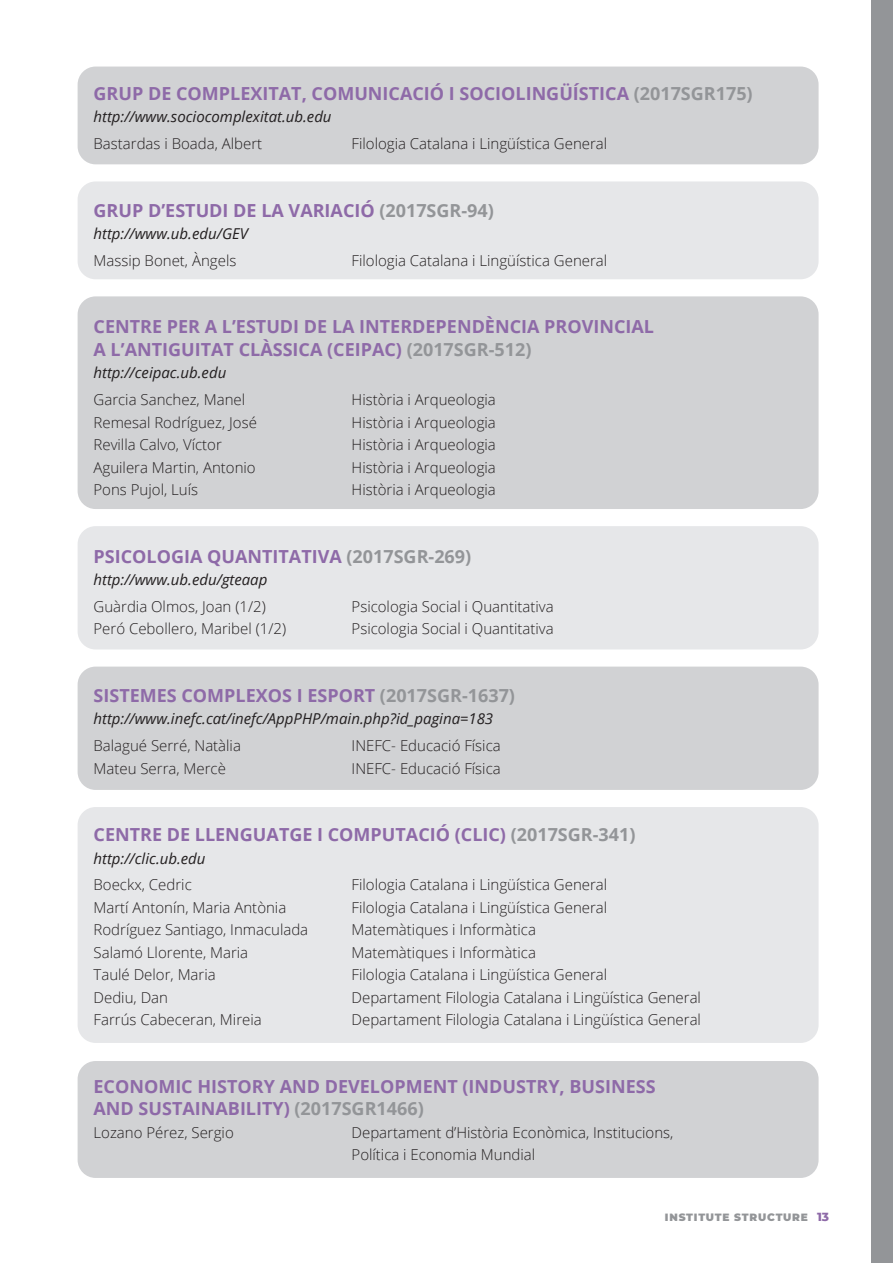
<style>
.page{position:relative;width:893px;height:1263px;background:#fff}
.page>*{position:absolute;margin:0;border:0;box-sizing:border-box;transform-origin:0 0}
.t1{font:700 18px/22.5px "Open Sans";color:#8e6aa8}
.t2{font:300 15px/22.5px "Open Sans";color:#231f20}
.t3{font:italic 15px "Open Sans";color:#231f20}
.t4{font:900 10.5px "Montserrat";letter-spacing:.075em;color:#939598}
.s1{color:#939598}
.s2{font-weight:800;font-size:12px;color:#8e6aa8}
</style>
<div class="page">
<div style="left:872px;top:0;width:21px;height:1263px;background:#939598"></div>
<div style="left:78px;top:67px;width:741px;height:97px;background:#d1d2d4;border-radius:18px"></div>
<div style="left:78px;top:181px;width:741px;height:98px;background:#e6e7e9;border-radius:18px"></div>
<div style="left:78px;top:296px;width:741px;height:213px;background:#d1d2d4;border-radius:18px"></div>
<div style="left:78px;top:526px;width:741px;height:123px;background:#e6e7e9;border-radius:18px"></div>
<div style="left:78px;top:667px;width:741px;height:123px;background:#d1d2d4;border-radius:18px"></div>
<div style="left:78px;top:1061px;width:741px;height:117px;background:#d1d2d4;border-radius:18px"></div>
<div style="left:78px;top:807px;width:741px;height:236px;background:#e6e7e9;border-radius:18px"></div>
<p class="t1" style="left:94px;top:82px;width:661px">GRUP DE COMPLEXITAT, COMUNICACIÓ I SOCIOLINGÜÍSTICA <span class="s1">(2017SGR175)</span></p>
<p class="t3" style="left:94px;top:107px;width:240px">http://www.sociocomplexitat.ub.edu</p>
<p class="t2" style="left:94px;top:132px;width:170px">Bastardas i Boada, Albert</p>
<p class="t2" style="left:352px;top:132px;width:257px">Filologia Catalana i Lingüística General</p>
<p class="t1" style="left:94px;top:198px;width:402px">GRUP D’ESTUDI DE LA VARIACIÓ <span class="s1">(2017SGR-94)</span></p>
<p class="t3" style="left:94px;top:223px;width:156px">http://www.ub.edu/GEV</p>
<p class="t2" style="left:94px;top:249px;width:144px">Massip Bonet, Àngels</p>
<p class="t2" style="left:352px;top:249px;width:257px">Filologia Catalana i Lingüística General</p>
<p class="t1" style="left:94px;top:315px;width:562px">CENTRE PER A L’ESTUDI DE LA INTERDEPENDÈNCIA PROVINCIAL</p>
<p class="t1" style="left:94px;top:338px;width:439px">A L’ANTIGUITAT CLÀSSICA (CEIPAC) <span class="s1">(2017SGR-512)</span></p>
<p class="t3" style="left:94px;top:363px;width:134px">http://ceipac.ub.edu</p>
<p class="t2" style="left:94px;top:388px;width:153px">Garcia Sanchez, Manel</p>
<p class="t2" style="left:352px;top:388px;width:146px">Història i Arqueologia</p>
<p class="t2" style="left:94px;top:410px;width:165px">Remesal Rodríguez, José</p>
<p class="t2" style="left:352px;top:410px;width:146px">Història i Arqueologia</p>
<p class="t2" style="left:94px;top:433px;width:130px">Revilla Calvo, Víctor</p>
<p class="t2" style="left:352px;top:433px;width:146px">Història i Arqueologia</p>
<p class="t2" style="left:94px;top:455px;width:164px">Aguilera Martin, Antonio</p>
<p class="t2" style="left:352px;top:455px;width:146px">Història i Arqueologia</p>
<p class="t2" style="left:94px;top:478px;width:106px">Pons Pujol, Luís</p>
<p class="t2" style="left:352px;top:478px;width:146px">Història i Arqueologia</p>
<p class="t1" style="left:94px;top:544px;width:379px">PSICOLOGIA QUANTITATIVA <span class="s1">(2017SGR-269)</span></p>
<p class="t3" style="left:94px;top:569px;width:175px">http://www.ub.edu/gteaap</p>
<p class="t2" style="left:94px;top:595px;width:174px">Guàrdia Olmos, Joan (1/2)</p>
<p class="t2" style="left:352px;top:595px;width:204px">Psicologia Social i Quantitativa</p>
<p class="t2" style="left:94px;top:617px;width:194px">Peró Cebollero, Maribel (1/2)</p>
<p class="t2" style="left:352px;top:617px;width:204px">Psicologia Social i Quantitativa</p>
<p class="t1" style="left:94px;top:684px;width:423px">SISTEMES COMPLEXOS I ESPORT <span class="s1">(2017SGR-1637)</span></p>
<p class="t3" style="left:94px;top:709px;width:401px">http://www.inefc.cat/inefc/AppPHP/main.php?id_pagina=183</p>
<p class="t2" style="left:94px;top:734px;width:149px">Balagué Serré, Natàlia</p>
<p class="t2" style="left:352px;top:734px;width:151px">INEFC- Educació Física</p>
<p class="t2" style="left:94px;top:756px;width:134px">Mateu Serra, Mercè</p>
<p class="t2" style="left:352px;top:756px;width:151px">INEFC- Educació Física</p>
<p class="t1" style="left:94px;top:823px;width:543px">CENTRE DE LLENGUATGE I COMPUTACIÓ (CLIC) <span class="s1">(2017SGR-341)</span></p>
<p class="t3" style="left:94px;top:848px;width:114px">http://clic.ub.edu</p>
<p class="t2" style="left:94px;top:873px;width:100px">Boeckx, Cedric</p>
<p class="t2" style="left:352px;top:873px;width:257px">Filologia Catalana i Lingüística General</p>
<p class="t2" style="left:94px;top:896px;width:194px">Martí Antonín, Maria Antònia</p>
<p class="t2" style="left:352px;top:896px;width:257px">Filologia Catalana i Lingüística General</p>
<p class="t2" style="left:94px;top:918px;width:216px">Rodríguez Santiago, Inmaculada</p>
<p class="t2" style="left:352px;top:918px;width:186px">Matemàtiques i Informàtica</p>
<p class="t2" style="left:94px;top:941px;width:156px">Salamó Llorente, Maria</p>
<p class="t2" style="left:352px;top:941px;width:186px">Matemàtiques i Informàtica</p>
<p class="t2" style="left:94px;top:963px;width:124px">Taulé Delor, Maria</p>
<p class="t2" style="left:352px;top:963px;width:257px">Filologia Catalana i Lingüística General</p>
<p class="t2" style="left:94px;top:986px;width:76px">Dediu, Dan</p>
<p class="t2" style="left:352px;top:986px;width:351px">Departament Filologia Catalana i Lingüística General</p>
<p class="t2" style="left:94px;top:1008px;width:170px">Farrús Cabeceran, Mireia</p>
<p class="t2" style="left:352px;top:1008px;width:351px">Departament Filologia Catalana i Lingüística General</p>
<p class="t1" style="left:94px;top:1075px;width:564px">ECONOMIC HISTORY AND DEVELOPMENT (INDUSTRY, BUSINESS<br>AND SUSTAINABILITY) <span class="s1">(2017SGR1466)</span></p>
<p class="t2" style="left:94px;top:1121px;width:142px">Lozano Pérez, Sergio</p>
<p class="t2" style="left:352px;top:1121px;width:323px">Departament d’Història Econòmica, Institucions,<br>Política i Economia Mundial</p>
<p class="t4" style="left:665px;top:1209px;width:166px">INSTITUTE STRUCTURE <span class="s2">13</span></p>
</div>
